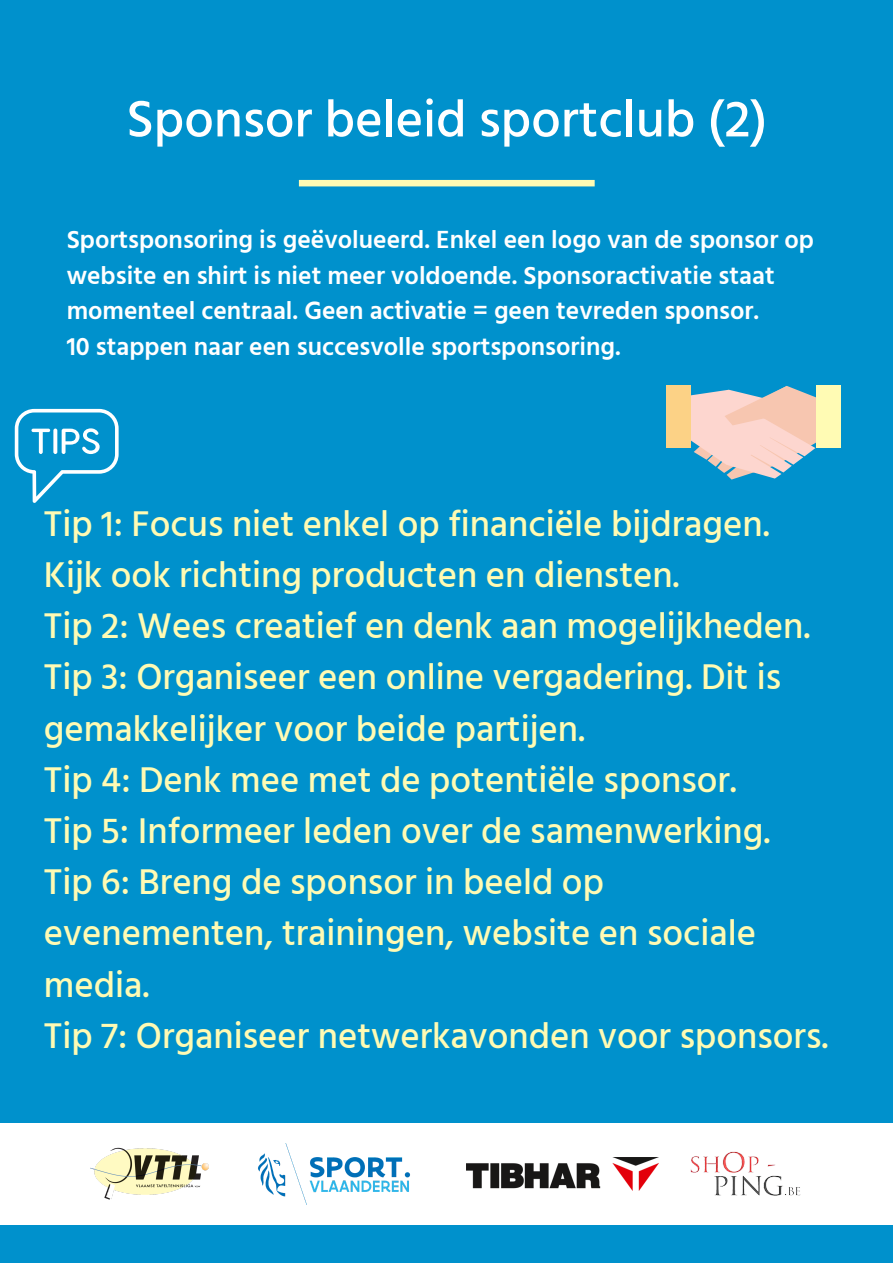
<style>
.page{position:relative;width:893px;height:1263px;background:#0091cc}
.page>*{position:absolute;margin:0;border:0;box-sizing:border-box;transform-origin:0 0}
.t1{font:500 52.5px "Hind Siliguri";color:#fff}
.t2{font:500 36.75px/51.2px "Hind Siliguri";color:#fffbb4}
.t3{font:600 25.5px/35.5px "Hind Siliguri";color:#fff}
</style>
<div class="page">
<div style="left:0;top:1123px;width:893px;height:102px;background:#fff"></div>
<img style="left:90px;top:1147px;width:119px;height:53px">
<img style="left:690px;top:1151px;width:111px;height:45px">
<img style="left:258px;top:1144px;width:152px;height:60px">
<img style="left:467px;top:1157px;width:191px;height:34px">
<div style="left:299px;top:180px;width:295px;height:6px;background:#fffbb4"></div>
<svg style="left:15px;top:409px;width:104px;height:94px"></svg>
<div style="left:816px;top:386px;width:25px;height:62px;background:#fffbb4"></div>
<div style="left:666px;top:386px;width:24px;height:62px;background:#fcd286"></div>
<svg style="left:690px;top:386px;width:126px;height:94px"></svg>
<p class="t1" style="left:126px;top:88px;width:642px">Sponsor beleid sportclub (2)</p>
<p class="t3" style="left:67px;top:222px;width:749px">Sportsponsoring is geëvolueerd. Enkel een logo van de sponsor op website en shirt is niet meer voldoende. Sponsoractivatie staat momenteel centraal. Geen activatie = geen tevreden sponsor.</p>
<p class="t3" style="left:67px;top:328px;width:555px">10 stappen naar een succesvolle sportsponsoring.</p>
<p class="t2" style="left:44px;top:497px;width:727px">Tip 1: Focus niet enkel op financiële bijdragen.</p>
<p class="t2" style="left:44px;top:549px;width:637px">Kijk ook richting producten en diensten.</p>
<p class="t2" style="left:44px;top:600px;width:768px">Tip 2: Wees creatief en denk aan mogelijkheden.</p>
<p class="t2" style="left:44px;top:651px;width:739px">Tip 3: Organiseer een online vergadering. Dit is gemakkelijker voor beide partijen.</p>
<p class="t2" style="left:44px;top:753px;width:694px">Tip 4: Denk mee met de potentiële sponsor.</p>
<p class="t2" style="left:44px;top:805px;width:728px">Tip 5: Informeer leden over de samenwerking.</p>
<p class="t2" style="left:44px;top:856px;width:713px">Tip 6: Breng de sponsor in beeld op evenementen, trainingen, website en sociale media.</p>
<p class="t2" style="left:44px;top:1009px;width:786px">Tip 7: Organiseer netwerkavonden voor sponsors.</p>
</div>
